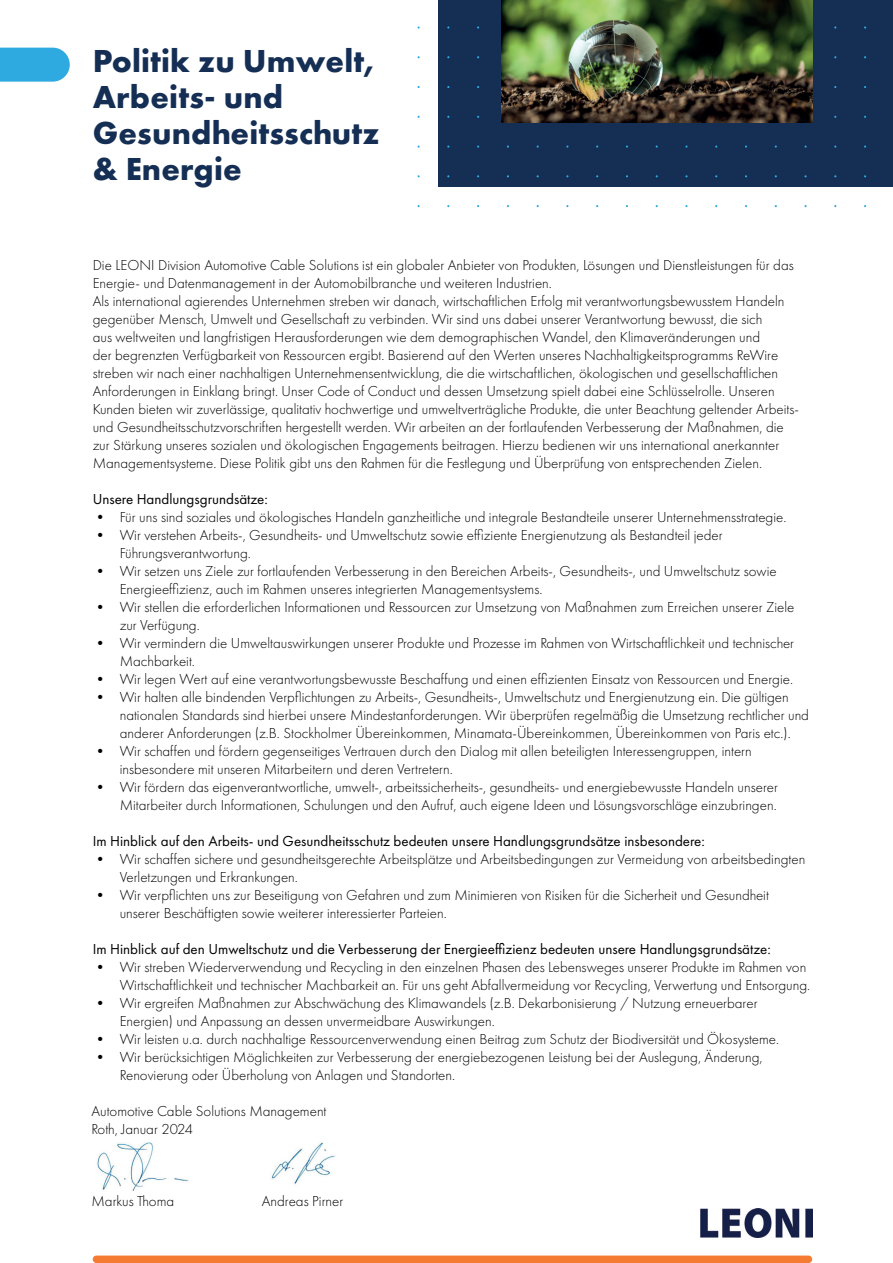
<style>
.page{position:relative;width:893px;height:1263px;background:#fff}
.page>*{position:absolute;margin:0;border:0;box-sizing:border-box;transform-origin:0 0}
.t1{font:700 33px/36px "Futura PT";letter-spacing:.005em;color:#142e54}
.t2{font:300 15px/18px "Futura PT";color:#000001}
.t3{font:15px "Futura PT";color:#000001}
</style>
<div class="page">
<div style="left:439px;top:0;width:454px;height:187px;background:#142e54"></div>
<svg style="left:0;top:48px;width:70px;height:34px;background:#3bafe1"></svg>
<div style="left:93px;top:1255px;width:719px;height:8px;background:#f47b31;border-radius:4px"></div>
<img style="left:701px;top:1208px;width:111px;height:29px">
<img style="left:501px;top:0;width:311px;height:122px">
<img style="left:97px;top:1142px;width:92px;height:49px">
<img style="left:270px;top:1142px;width:65px;height:42px">
<h1 class="t1" style="left:93px;top:42px;width:288px">Politik zu Umwelt,<br>Arbeits- und<br>Gesundheitsschutz &amp; Energie</h1>
<p class="t2" style="left:93px;top:256px;width:708px">Die LEONI Division Automotive Cable Solutions ist ein globaler Anbieter von Produkten, Lösungen und Dienstleistungen für das Energie- und Datenmanagement in der Automobilbranche und weiteren Industrien.<br>Als international agierendes Unternehmen streben wir danach, wirtschaftlichen Erfolg mit verantwortungsbewusstem Handeln gegenüber Mensch, Umwelt und Gesellschaft zu verbinden. Wir sind uns dabei unserer Verantwortung bewusst, die sich<br>aus weltweiten und langfristigen Herausforderungen wie dem demographischen Wandel, den Klimaveränderungen und<br>der begrenzten Verfügbarkeit von Ressourcen ergibt. Basierend auf den Werten unseres Nachhaltigkeitsprogramms ReWire streben wir nach einer nachhaltigen Unternehmensentwicklung, die die wirtschaftlichen, ökologischen und gesellschaftlichen Anforderungen in Einklang bringt. Unser Code of Conduct und dessen Umsetzung spielt dabei eine Schlüsselrolle. Unseren Kunden bieten wir zuverlässige, qualitativ hochwertige und umweltverträgliche Produkte, die unter Beachtung geltender Arbeits&shy;und Gesundheitsschutzvorschriften hergestellt werden. Wir arbeiten an der fortlaufenden Verbesserung der Maßnahmen, die zur Stärkung unseres sozialen und ökologischen Engagements beitragen. Hierzu bedienen wir uns international anerkannter Managementsysteme. Diese Politik gibt uns den Rahmen für die Festlegung und Überprüfung von entsprechenden Zielen.</p>
<p class="t3" style="left:93px;top:490px;width:177px">Unsere Handlungsgrundsätze:</p>
<p class="t2" style="left:93px;top:508px;width:695px">• Für uns sind soziales und ökologisches Handeln ganzheitliche und integrale Bestandteile unserer Unternehmensstrategie.</p>
<p class="t2" style="left:120px;top:526px;width:604px;text-indent:-27px">• Wir verstehen Arbeits-, Gesundheits- und Umweltschutz sowie effiziente Energienutzung als Bestandteil jeder<br>Führungsverantwortung.</p>
<p class="t2" style="left:120px;top:562px;width:658px;text-indent:-27px">• Wir setzen uns Ziele zur fortlaufenden Verbesserung in den Bereichen Arbeits-, Gesundheits-, und Umweltschutz sowie<br>Energieeffizienz, auch im Rahmen unseres integrierten Managementsystems.</p>
<p class="t2" style="left:120px;top:598px;width:676px;text-indent:-27px">• Wir stellen die erforderlichen Informationen und Ressourcen zur Umsetzung von Maßnahmen zum Erreichen unserer Ziele zur Verfügung.</p>
<p class="t2" style="left:120px;top:634px;width:676px;text-indent:-27px">• Wir vermindern die Umweltauswirkungen unserer Produkte und Prozesse im Rahmen von Wirtschaftlichkeit und technischer<br>Machbarkeit.</p>
<p class="t2" style="left:93px;top:670px;width:702px">• Wir legen Wert auf eine verantwortungsbewusste Beschaffung und einen effizienten Einsatz von Ressourcen und Energie.</p>
<p class="t2" style="left:120px;top:688px;width:691px;text-indent:-27px">• Wir halten alle bindenden Verpflichtungen zu Arbeits-, Gesundheits-, Umweltschutz und Energienutzung ein. Die gültigen nationalen Standards sind hierbei unsere Mindestanforderungen. Wir überprüfen regelmäßig die Umsetzung rechtlicher und anderer Anforderungen (z.B. Stockholmer Übereinkommen, Minamata-Übereinkommen, Übereinkommen von Paris etc.).</p>
<p class="t2" style="left:120px;top:742px;width:634px;text-indent:-27px">• Wir schaffen und fördern gegenseitiges Vertrauen durch den Dialog mit allen beteiligten Interessengruppen, intern insbesondere mit unseren Mitarbeitern und deren Vertretern.</p>
<p class="t2" style="left:93px;top:778px;width:687px;text-align:right">• Wir fördern das eigenverantwortliche, umwelt-, arbeitssicherheits-, gesundheits- und energiebewusste Handeln unserer<br>Mitarbeiter durch Informationen, Schulungen und den Aufruf, auch eigene Ideen und Lösungsvorschläge einzubringen.</p>
<p class="t3" style="left:93px;top:832px;width:614px">Im Hinblick auf den Arbeits- und Gesundheitsschutz bedeuten unsere Handlungsgrundsätze insbesondere:</p>
<p class="t2" style="left:120px;top:850px;width:687px;text-indent:-27px">• Wir schaffen sichere und gesundheitsgerechte Arbeitsplätze und Arbeitsbedingungen zur Vermeidung von arbeitsbedingten<br>Verletzungen und Erkrankungen.</p>
<p class="t2" style="left:120px;top:886px;width:651px;text-indent:-27px">• Wir verpflichten uns zur Beseitigung von Gefahren und zum Minimieren von Risiken für die Sicherheit und Gesundheit unserer Beschäftigten sowie weiterer interessierter Parteien.</p>
<p class="t3" style="left:93px;top:940px;width:680px">Im Hinblick auf den Umweltschutz und die Verbesserung der Energieeffizienz bedeuten unsere Handlungsgrundsätze:</p>
<p class="t2" style="left:93px;top:958px;width:719px;text-align:right">• Wir streben Wiederverwendung und Recycling in den einzelnen Phasen des Lebensweges unserer Produkte im Rahmen von<br>Wirtschaftlichkeit und technischer Machbarkeit an. Für uns geht Abfallvermeidung vor Recycling, Verwertung und Entsorgung.</p>
<p class="t2" style="left:120px;top:994px;width:639px;text-indent:-27px">• Wir ergreifen Maßnahmen zur Abschwächung des Klimawandels (z.B. Dekarbonisierung / Nutzung erneuerbarer<br>Energien) und Anpassung an dessen unvermeidbare Auswirkungen.</p>
<p class="t2" style="left:93px;top:1030px;width:688px">• Wir leisten u.a. durch nachhaltige Ressourcenverwendung einen Beitrag zum Schutz der Biodiversität und Ökosysteme.</p>
<p class="t2" style="left:120px;top:1048px;width:644px;text-indent:-27px">• Wir berücksichtigen Möglichkeiten zur Verbesserung der energiebezogenen Leistung bei der Auslegung, Änderung,<br>Renovierung oder Überholung von Anlagen und Standorten.</p>
<p class="t2" style="left:91px;top:1102px;width:237px">Automotive Cable Solutions Management<br>Roth, Januar 2024</p>
<p class="t2" style="left:91px;top:1192px;width:84px">Markus Thoma</p>
<p class="t2" style="left:262px;top:1192px;width:83px">Andreas Pirner</p>
</div>
